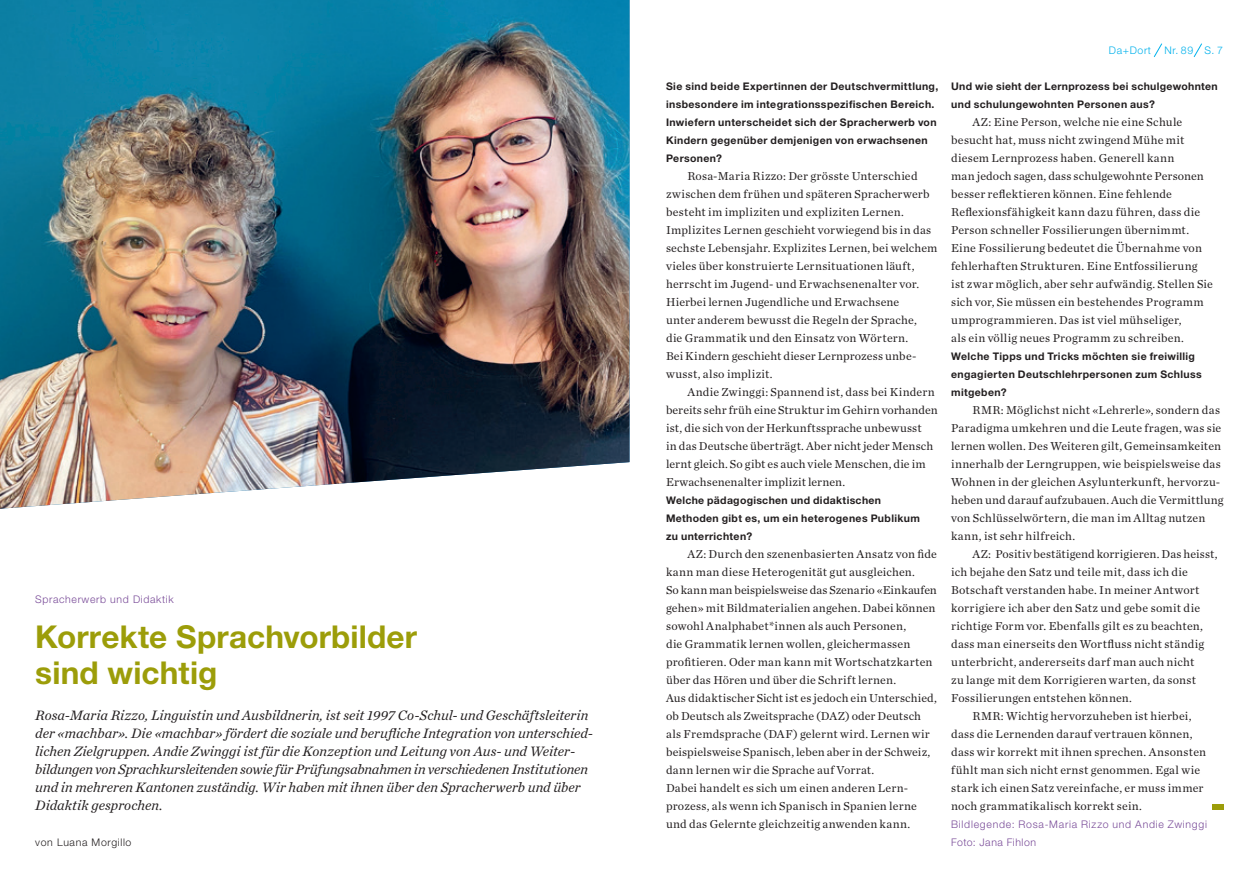
<style>
.page{position:relative;width:1259px;height:893px;background:#fff}
.page>*{position:absolute;margin:0;border:0;box-sizing:border-box;transform-origin:0 0}
.t1{font:700 31.5px/36px "Helvetica Neue LT Std";letter-spacing:.005em;color:#9c9d09}
.t2{font:italic 14.25px/18px "Chronicle Text G1";color:#231f20}
.t3{font:12px/18px "Chronicle Text G1";letter-spacing:.015em;color:#231f20}
.t4{font:700 10.5px/18px "Helvetica Neue LT Std";letter-spacing:.035em;color:#231f20}
.t5{font:300 10.5px/18px "Helvetica Neue LT Std";letter-spacing:.06em;color:#794b98}
.t6{font:300 10.5px "Helvetica Neue LT Std";letter-spacing:.06em;color:#231f20}
.t7{font:300 10.5px "Helvetica Neue LT Std";letter-spacing:.06em;color:#00b1ec}
</style>
<div class="page">
<svg style="left:1153px;top:43px;width:9px;height:14px"></svg>
<svg style="left:1193px;top:43px;width:9px;height:14px"></svg>
<img style="left:0;top:0;width:629px;height:509px">
<div style="left:1212px;top:804px;width:11px;height:6px;background:#9c9d09"></div>
<p class="t5" style="left:35px;top:590px;width:140px">Spracherwerb und Didaktik</p>
<h1 class="t1" style="left:35px;top:618px;width:383px">Korrekte Sprachvorbilder sind wichtig</h1>
<p class="t2" style="left:35px;top:705px;width:559px">Rosa-Maria Rizzo, Linguistin und Ausbildnerin, ist seit 1997 Co-Schul- und Geschäftsleiterin der «machbar». Die «machbar» fördert die soziale und berufliche Integration von unterschied&shy;lichen Zielgruppen. Andie Zwinggi ist für die Konzeption und Leitung von Aus- und Weiter&shy;bildungen von Sprachkursleitenden sowie für Prüfungsabnahmen in verschiedenen Institutionen und in mehreren Kantonen zuständig. Wir haben mit ihnen über den Spracherwerb und über Didaktik gesprochen.</p>
<p class="t6" style="left:35px;top:836px;width:98px">von Luana Morgillo</p>
<p class="t4" style="left:666px;top:77px;width:274px">Sie sind beide Expertinnen der Deutschvermittlung, insbesondere im integrationsspezifischen Bereich.<br>Inwiefern unterscheidet sich der Spracherwerb von Kindern gegenüber demjenigen von erwachsenen Personen?</p>
<p class="t3" style="left:666px;top:166px;width:273px;text-indent:21px">Rosa-Maria Rizzo: Der grösste Unterschied zwischen dem frühen und späteren Spracherwerb besteht im impliziten und expliziten Lernen.<br>Implizites Lernen geschieht vorwiegend bis in das sechste Lebensjahr. Explizites Lernen, bei welchem vieles über konstruierte Lernsituationen läuft, herrscht im Jugend- und Erwachsenenalter vor.<br>Hierbei lernen Jugendliche und Erwachsene<br>unter anderem bewusst die Regeln der Sprache,<br>die Grammatik und den Einsatz von Wörtern.<br>Bei Kindern geschieht dieser Lernprozess unbe&shy;wusst, also implizit.</p>
<p class="t3" style="left:666px;top:382px;width:273px;text-indent:21px">Andie Zwinggi: Spannend ist, dass bei Kindern bereits sehr früh eine Struktur im Gehirn vorhanden ist, die sich von der Herkunftssprache unbewusst<br>in das Deutsche überträgt. Aber nicht jeder Mensch lernt gleich. So gibt es auch viele Menschen, die im Erwachsenenalter implizit lernen.</p>
<p class="t4" style="left:666px;top:491px;width:255px">Welche pädagogischen und didaktischen<br>Methoden gibt es, um ein heterogenes Publikum zu unterrichten?</p>
<p class="t3" style="left:666px;top:544px;width:272px;text-indent:21px">AZ: Durch den szenenbasierten Ansatz von fide kann man diese Heterogenität gut ausgleichen.<br>So kann man beispielsweise das Szenario «Einkaufen gehen» mit Bildmaterialien angehen. Dabei können sowohl Analphabet*innen als auch Personen,<br>die Grammatik lernen wollen, gleichermassen profitieren. Oder man kann mit Wortschatzkarten über das Hören und über die Schrift lernen.<br>Aus didaktischer Sicht ist es jedoch ein Unterschied, ob Deutsch als Zweitsprache (DAZ) oder Deutsch als Fremdsprache (DAF) gelernt wird. Lernen wir beispielsweise Spanisch, leben aber in der Schweiz, dann lernen wir die Sprache auf Vorrat.<br>Dabei handelt es sich um einen anderen Lern&shy;prozess, als wenn ich Spanisch in Spanien lerne und das Gelernte gleichzeitig anwenden kann.</p>
<p class="t7" style="left:1109px;top:44px;width:44px">Da+Dort</p>
<p class="t7" style="left:1164px;top:44px;width:60px">Nr. 89 S. 7</p>
<p class="t4" style="left:951px;top:77px;width:268px">Und wie sieht der Lernprozess bei schulgewohnten und schulungewohnten Personen aus?</p>
<p class="t3" style="left:951px;top:112px;width:263px;text-indent:21px">AZ: Eine Person, welche nie eine Schule besucht hat, muss nicht zwingend Mühe mit diesem Lernprozess haben. Generell kann<br>man jedoch sagen, dass schulgewohnte Personen besser reflektieren können. Eine fehlende Reflexionsfähigkeit kann dazu führen, dass die Person schneller Fossilierungen übernimmt.<br>Eine Fossilierung bedeutet die Übernahme von fehlerhaften Strukturen. Eine Entfossilierung ist zwar möglich, aber sehr aufwändig. Stellen Sie sich vor, Sie müssen ein bestehendes Programm umprogrammieren. Das ist viel mühseliger,<br>als ein völlig neues Programm zu schreiben.</p>
<p class="t4" style="left:951px;top:347px;width:252px">Welche Tipps und Tricks möchten sie freiwillig engagierten Deutschlehrpersonen zum Schluss mitgeben?</p>
<p class="t3" style="left:951px;top:400px;width:274px;text-indent:21px">RMR: Möglichst nicht «Lehrerle», sondern das Paradigma umkehren und die Leute fragen, was sie lernen wollen. Des Weiteren gilt, Gemeinsamkeiten innerhalb der Lerngruppen, wie beispielsweise das Wohnen in der gleichen Asylunterkunft, hervorzu&shy;heben und darauf aufzubauen. Auch die Vermittlung von Schlüsselwörtern, die man im Alltag nutzen kann, ist sehr hilfreich.</p>
<p class="t3" style="left:972px;top:544px;width:247px">AZ: Positiv bestätigend korrigieren. Das heisst,</p>
<p class="t3" style="left:951px;top:562px;width:238px">ich bejahe den Satz und teile mit, dass ich die</p>
<p class="t3" style="left:951px;top:580px;width:250px">Botschaft verstanden habe. In meiner Antwort</p>
<p class="t3" style="left:951px;top:598px;width:250px">korrigiere ich aber den Satz und gebe somit die</p>
<p class="t3" style="left:951px;top:616px;width:253px">richtige Form vor. Ebenfalls gilt es zu beachten,</p>
<p class="t3" style="left:951px;top:634px;width:254px">dass man einerseits den Wortfluss nicht ständig</p>
<p class="t3" style="left:951px;top:652px;width:245px">unterbricht, andererseits darf man auch nicht</p>
<p class="t3" style="left:951px;top:670px;width:246px">zu lange mit dem Korrigieren warten, da sonst</p>
<p class="t3" style="left:951px;top:688px;width:182px">Fossilierungen entstehen können.</p>
<p class="t3" style="left:972px;top:706px;width:220px">RMR: Wichtig hervorzuheben ist hierbei,</p>
<p class="t3" style="left:951px;top:724px;width:243px">dass die Lernenden darauf vertrauen können,</p>
<p class="t3" style="left:951px;top:742px;width:256px">dass wir korrekt mit ihnen sprechen. Ansonsten</p>
<p class="t3" style="left:951px;top:760px;width:250px">fühlt man sich nicht ernst genommen. Egal wie</p>
<p class="t3" style="left:951px;top:778px;width:254px">stark ich einen Satz vereinfache, er muss immer</p>
<p class="t3" style="left:951px;top:796px;width:192px">noch grammatikalisch korrekt sein.</p>
<p class="t5" style="left:951px;top:815px;width:257px">Bildlegende: Rosa-Maria Rizzo und Andie Zwinggi<br>Foto: Jana Fihlon</p>
</div>
